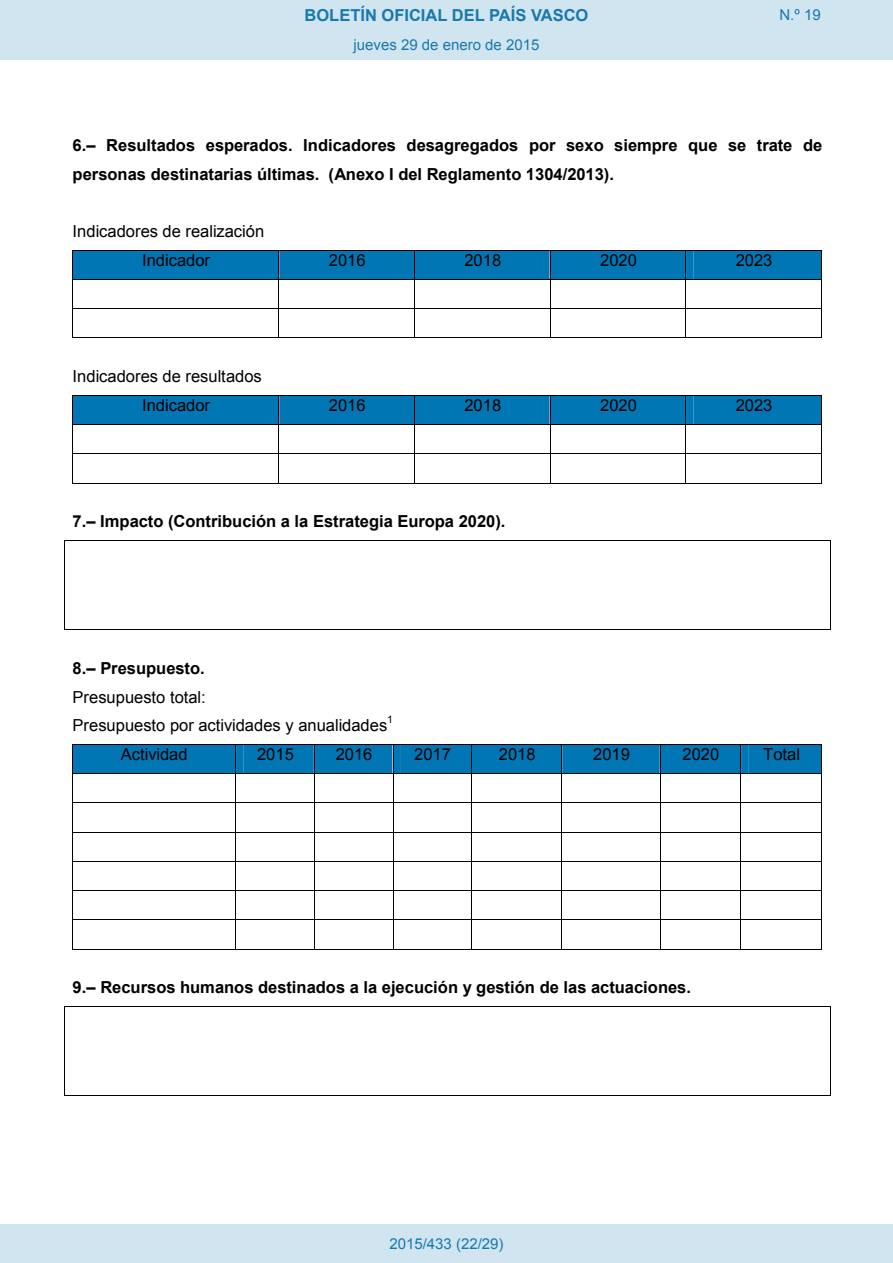
<style>
.page{position:relative;width:893px;height:1263px;background:#fff}
.page>*{position:absolute;margin:0;border:0;box-sizing:border-box;transform-origin:0 0}
.t1{font:700 16.5px/28.5px "Arial";color:#000}
.t2{font:16.5px/28.5px "Arial";color:#000}
.t3{font:700 16.5px "Arial";color:#1879ad}
.Paginacion_Centro{font:15px "Arial";color:#1879ad}
.t4{font:10.5px "Arial";color:#000}
.s1{font-weight:700}
</style>
<div class="page">
<svg style="left:72px;top:250px;width:750px;height:88px"></svg>
<svg style="left:72px;top:395px;width:750px;height:89px"></svg>
<hr style="left:65px;top:540px;width:765px;height:1px;background:#000">
<hr style="left:64px;top:541px;width:1px;height:30px;background:#000">
<hr style="left:830px;top:541px;width:1px;height:30px;background:#000">
<svg style="left:64px;top:571px;width:1px;height:29px"></svg>
<svg style="left:830px;top:571px;width:1px;height:29px"></svg>
<hr style="left:65px;top:630px;width:765px;height:1px;background:#000">
<hr style="left:64px;top:600px;width:1px;height:30px;background:#000">
<hr style="left:830px;top:600px;width:1px;height:30px;background:#000">
<svg style="left:72px;top:744px;width:750px;height:206px"></svg>
<hr style="left:65px;top:1006px;width:765px;height:1px;background:#000">
<hr style="left:64px;top:1007px;width:1px;height:30px;background:#000">
<hr style="left:830px;top:1007px;width:1px;height:30px;background:#000">
<svg style="left:64px;top:1037px;width:1px;height:28px"></svg>
<svg style="left:830px;top:1037px;width:1px;height:28px"></svg>
<hr style="left:65px;top:1095px;width:765px;height:1px;background:#000">
<hr style="left:64px;top:1065px;width:1px;height:30px;background:#000">
<hr style="left:830px;top:1065px;width:1px;height:30px;background:#000">
<div style="left:0;top:0;width:893px;height:60px;background:#d0e5f0"></div>
<div style="left:0;top:1225px;width:893px;height:38px;background:#d0e5f0"></div>
<p class="t3" style="left:305px;top:4px;width:285px">BOLETÍN OFICIAL DEL PAÍS VASCO</p>
<p class="Paginacion_Centro" style="left:779px;top:5px;width:43px">N.º 19</p>
<p class="Paginacion_Centro" style="left:353px;top:35px;width:187px">jueves 29 de enero de 2015</p>
<p class="t1" style="left:73px;top:132px;width:751px">6.– Resultados esperados. Indicadores desagregados por sexo siempre que se trate de personas destinatarias últimas. (Anexo I del Reglamento 1304/2013).</p>
<p class="t2" style="left:142px;top:217px;width:124px;line-height:29.1px;text-indent:-69px">Indicadores de realización<br>Indicador</p>
<p class="t2" style="left:142px;top:362px;width:121px;line-height:29.4px;text-indent:-69px">Indicadores de resultados<br>Indicador</p>
<p class="t2" style="left:329px;top:246px;width:38px">2016</p>
<p class="t2" style="left:464px;top:246px;width:38px">2018</p>
<p class="t2" style="left:600px;top:246px;width:38px">2020</p>
<p class="t2" style="left:736px;top:246px;width:38px">2023</p>
<p class="t2" style="left:329px;top:391px;width:38px">2016</p>
<p class="t2" style="left:464px;top:391px;width:38px">2018</p>
<p class="t2" style="left:600px;top:391px;width:38px">2020</p>
<p class="t2" style="left:736px;top:391px;width:38px">2023</p>
<p class="t1" style="left:73px;top:508px;width:434px">7.– Impacto (Contribución a la Estrategia Europa 2020).</p>
<p class="t2" style="left:73px;top:654px;width:316px"><span class="s1">8.– Presupuesto.<br></span>Presupuesto total:<br>Presupuesto por actividades y anualidades</p>
<p class="t4" style="left:387px;top:713px;width:7px">1</p>
<p class="t2" style="left:121px;top:740px;width:68px">Actividad</p>
<p class="t2" style="left:257px;top:740px;width:38px">2015</p>
<p class="t2" style="left:336px;top:740px;width:38px">2016</p>
<p class="t2" style="left:414px;top:740px;width:38px">2017</p>
<p class="t2" style="left:499px;top:740px;width:38px">2018</p>
<p class="t2" style="left:593px;top:740px;width:38px">2019</p>
<p class="t2" style="left:683px;top:740px;width:38px">2020</p>
<p class="t2" style="left:763px;top:740px;width:38px">Total</p>
<p class="t1" style="left:73px;top:973px;width:620px">9.– Recursos humanos destinados a la ejecución y gestión de las actuaciones.</p>
<p class="Paginacion_Centro" style="left:389px;top:1234px;width:116px">2015/433 (22/29)</p>
</div>
